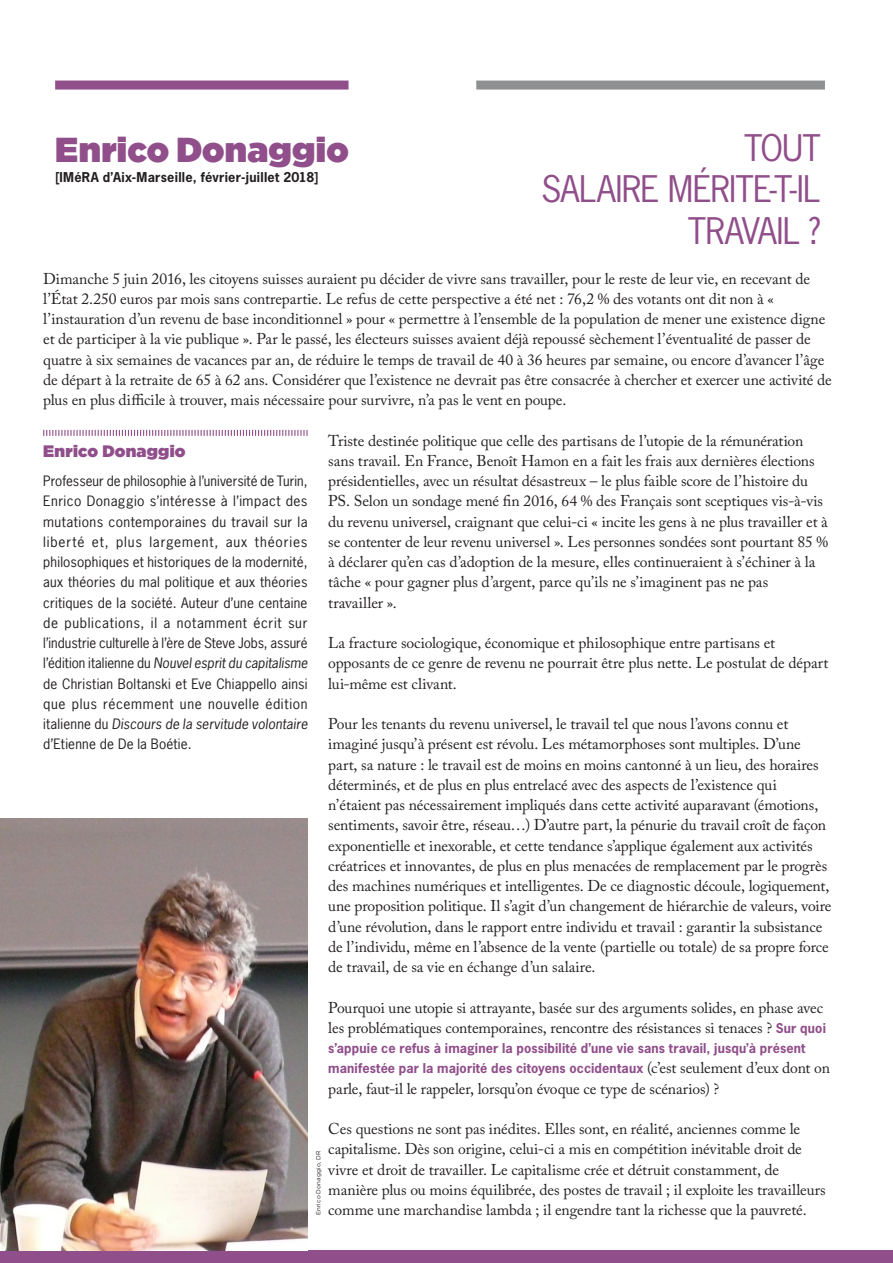
<style>
.page{position:relative;width:893px;height:1263px;background:#fff}
.page>*{position:absolute;margin:0;border:0;box-sizing:border-box;transform-origin:0 0}
.titre_article{font:34.5px/41.4px "News Gothic Std";letter-spacing:-.025em;color:#904e8a;text-align:right}
.titre_Bio{font:34.5px "Gotham Ultra";letter-spacing:.005em;color:#904e8a}
.titre_Aller_plus_loi{font:16.5px "Gotham Ultra";letter-spacing:.01em;color:#904e8a}
.texte_courant{font:15.6px/20.2px "Adobe Caslon Pro";letter-spacing:-.005em;color:#231f20}
.texte_Bio{font:13.5px/20.2px "News Gothic Std";letter-spacing:.045em;color:#231f20;text-align:justify}
.texte_courant-2{font:700 12.75px/20.2px "News Gothic Std";letter-spacing:.01em;color:#904e8a}
.sstitre_Bio{font:700 12.75px "News Gothic Std";letter-spacing:.02em;color:#231f20}
.t1{font:6px "Gotham Rounded";letter-spacing:.025em;color:#231f20}
.s1{font-family:"News Gothic Std";font-weight:700;font-size:12.75px;color:#904e8a}
.s2{font-family:"Adobe Caslon Pro";font-weight:400;font-size:15.6px;color:#231f20}
.s3{font-style:italic}
</style>
<div class="page">
<div style="left:0;top:1250px;width:893px;height:13px;background:#904e8a"></div>
<div style="left:55px;top:81px;width:294px;height:9px;background:#904e8a"></div>
<div style="left:476px;top:81px;width:349px;height:9px;background:#8e9091"></div>
<img style="left:0;top:818px;width:308px;height:432px">
<svg style="left:43px;top:430px;width:265px;height:6px"></svg>
<p class="titre_article" style="left:541px;top:127px;width:281px">TOUT<br>SALAIRE MÉRITE-T-IL<br>TRAVAIL ?</p>
<p class="texte_courant" style="left:43px;top:268px;width:790px">Dimanche 5 juin 2016, les citoyens suisses auraient pu décider de vivre sans travailler, pour le reste de leur vie, en recevant de l’État 2.250 euros par mois sans contrepartie. Le refus de cette perspective a été net : 76,2 % des votants ont dit non à « l’instauration d’un revenu de base inconditionnel » pour « permettre à l’ensemble de la population de mener une existence digne et de participer à la vie publique ». Par le passé, les électeurs suisses avaient déjà repoussé sèchement l’éventualité de passer de quatre à six semaines de vacances par an, de réduire le temps de travail de 40 à 36 heures par semaine, ou encore d’avancer l’âge de départ à la retraite de 65 à 62 ans. Considérer que l’existence ne devrait pas être consacrée à chercher et exercer une activité de plus en plus difficile à trouver, mais nécessaire pour survivre, n’a pas le vent en poupe.</p>
<p class="texte_courant" style="left:328px;top:430px;width:502px">Triste destinée politique que celle des partisans de l’utopie de la rémunération sans travail. En France, Benoît Hamon en a fait les frais aux dernières élections présidentielles, avec un résultat désastreux – le plus faible score de l’histoire du PS. Selon un sondage mené fin 2016, 64 % des Français sont sceptiques vis-à-vis du revenu universel, craignant que celui-ci « incite les gens à ne plus travailler et à se contenter de leur revenu universel ». Les personnes sondées sont pourtant 85 % à déclarer qu’en cas d’adoption de la mesure, elles continueraient à s’échiner à la tâche « pour gagner plus d’argent, parce qu’ils ne s’imaginent pas ne pas<br>travailler ».</p>
<p class="texte_courant" style="left:328px;top:632px;width:502px">La fracture sociologique, économique et philosophique entre partisans et opposants de ce genre de revenu ne pourrait être plus nette. Le postulat de départ lui-même est clivant.</p>
<p class="texte_courant" style="left:328px;top:713px;width:505px">Pour les tenants du revenu universel, le travail tel que nous l’avons connu et imaginé jusqu’à présent est révolu. Les métamorphoses sont multiples. D’une part, sa nature : le travail est de moins en moins cantonné à un lieu, des horaires déterminés, et de plus en plus entrelacé avec des aspects de l’existence qui n’étaient pas nécessairement impliqués dans cette activité auparavant (émotions, sentiments, savoir être, réseau…) D’autre part, la pénurie du travail croît de façon exponentielle et inexorable, et cette tendance s’applique également aux activités créatrices et innovantes, de plus en plus menacées de remplacement par le progrès des machines numériques et intelligentes. De ce diagnostic découle, logiquement, une proposition politique. Il s’agit d’un changement de hiérarchie de valeurs, voire d’une révolution, dans le rapport entre individu et travail : garantir la subsistance de l’individu, même en l’absence de la vente (partielle ou totale) de sa propre force de travail, de sa vie en échange d’un salaire.</p>
<p class="texte_courant" style="left:328px;top:997px;width:499px">Pourquoi une utopie si attrayante, basée sur des arguments solides, en phase avec les problématiques contemporaines, rencontre des résistances si tenaces ? <span class="s1">Sur quoi</span></p>
<p class="texte_courant-2" style="left:328px;top:1038px;width:503px">s’appuie ce refus à imaginer la possibilité d’une vie sans travail, jusqu’à présent manifestée par la majorité des citoyens occidentaux <span class="s2">(c’est seulement d’eux dont on</span></p>
<p class="texte_courant" style="left:328px;top:1078px;width:392px">parle, faut-il le rappeler, lorsqu’on évoque ce type de scénarios) ?</p>
<p class="texte_courant" style="left:328px;top:1118px;width:499px">Ces questions ne sont pas inédites. Elles sont, en réalité, anciennes comme le capitalisme. Dès son origine, celui-ci a mis en compétition inévitable droit de vivre et droit de travailler. Le capitalisme crée et détruit constamment, de manière plus ou moins équilibrée, des postes de travail ; il exploite les travailleurs</p>
<p class="titre_Bio" style="left:55px;top:130px;width:295px">Enrico Donaggio</p>
<p class="sstitre_Bio" style="left:55px;top:169px;width:265px">[IMéRA d’Aix-Marseille, février-juillet 2018]</p>
<p class="titre_Aller_plus_loi" style="left:43px;top:442px;width:144px">Enrico Donaggio</p>
<p class="texte_Bio" style="left:43px;top:471px;width:266px">Professeur de philosophie à l’université de Turin, Enrico Donaggio s’intéresse à l’impact des mutations contemporaines du travail sur la liberté et, plus largement, aux théories philosophiques et historiques de la modernité, aux théories du mal politique et aux théories critiques de la société. Auteur d’une centaine de publications, il a notamment écrit sur l’industrie culturelle à l’ère de Steve Jobs, assuré l’édition italienne du <span class="s3">Nouvel esprit du capitalisme </span>de Christian Boltanski et Eve Chiappello ainsi que plus récemment une nouvelle édition italienne du <span class="s3">Discours de la servitude volontaire </span>d’Etienne de De la Boétie.</p>
<p class="t1" style="left:314px;top:1215px;width:66px;rotate:-90deg">Enrico Donaggio, DR</p>
<p class="texte_courant" style="left:328px;top:1199px;width:480px">comme une marchandise lambda ; il engendre tant la richesse que la pauvreté.</p>
</div>
